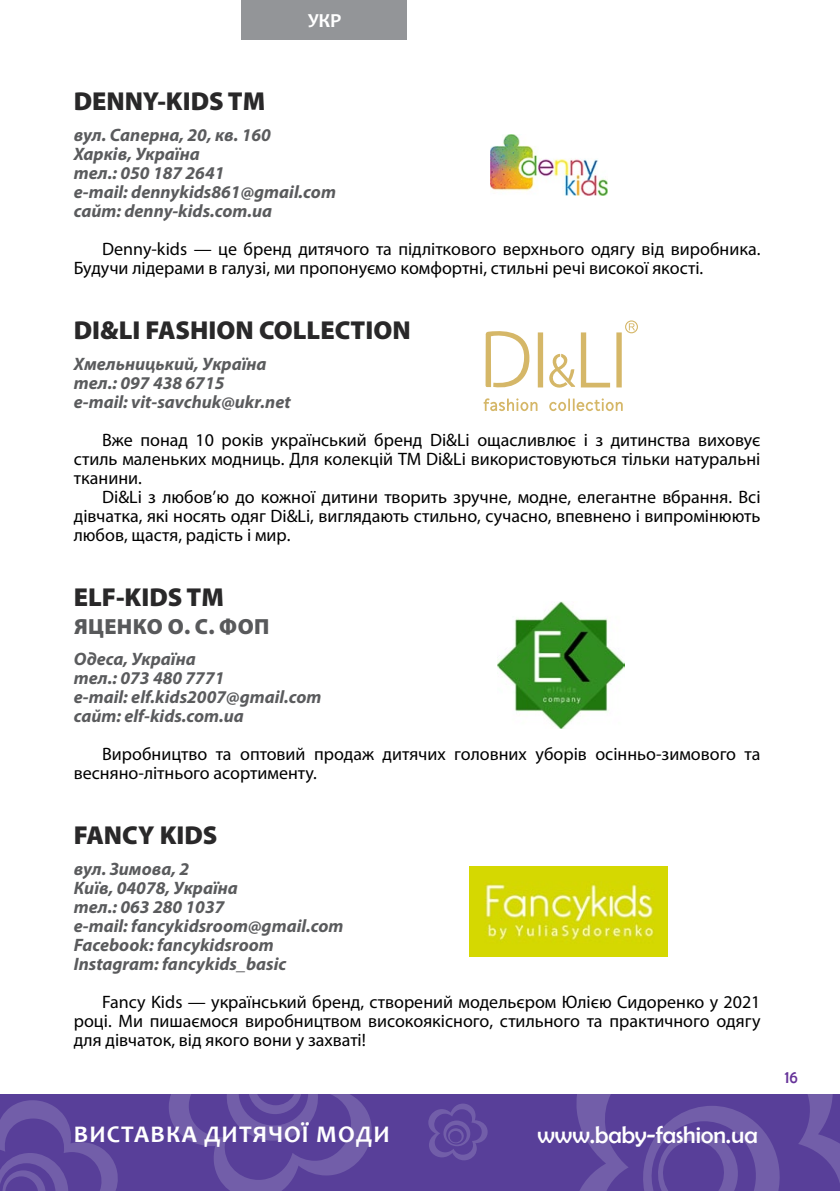
<style>
.page{position:relative;width:840px;height:1191px;background:#fff}
.page>*{position:absolute;margin:0;border:0;box-sizing:border-box;transform-origin:0 0}
.t1{font:900 26px "Myriad Pro";color:#292829}
.t2{font:700 24px "Candara";letter-spacing:.05em;color:#fff}
.t3{font:24px "Berlin Sans FB";color:#fff}
.t4{font:900 22px "Myriad Pro";letter-spacing:.02em;color:#58595b}
.t5{font:700 20px "Candara";color:#fff}
.t6{font:18px/19px "Myriad Pro";color:#000;text-align:justify}
.t7{font:italic 700 18px/19px "Myriad Pro";color:#5a5b5d}
.t8{font:18px "Berlin Sans FB";color:#639;scale:.9 1}
</style>
<div class="page">
<div style="left:241px;top:0;width:165px;height:40px;background:#939598"></div>
<div style="left:0;top:1094px;width:839px;height:97px;background:#583f99"></div>
<svg style="left:0;top:1100px;width:118px;height:91px"></svg>
<svg style="left:428px;top:1103px;width:59px;height:57px"></svg>
<svg style="left:798px;top:1094px;width:41px;height:86px"></svg>
<svg style="left:576px;top:1094px;width:52px;height:97px"></svg>
<svg style="left:643px;top:1106px;width:137px;height:85px"></svg>
<svg style="left:169px;top:1094px;width:203px;height:97px"></svg>
<img style="left:490px;top:135px;width:117px;height:61px">
<svg style="left:483px;top:320px;width:154px;height:91px"></svg>
<img style="left:497px;top:601px;width:127px;height:127px">
<img style="left:469px;top:866px;width:197px;height:90px">
<p class="t5" style="left:307px;top:8px;width:35px">УКР</p>
<h1 class="t1" style="left:74px;top:87px;width:193px">DENNY-KIDS TM</h1>
<p class="t7" style="left:74px;top:124px;width:263px">вул. Саперна, 20, кв. 160<br>Харків, Україна<br>тел.: 050 187 2641<br>e-mail: dennykids861@gmail.com сайт: denny-kids.com.ua</p>
<p class="t6" style="left:74px;top:239px;width:688px;text-indent:28px">Denny-kids — це бренд дитячого та підліткового верхнього одягу від виробника.<br>Будучи лідерами в галузі, ми пропонуємо комфортні, стильні речі високої якості.</p>
<h1 class="t1" style="left:74px;top:316px;width:338px">DI&amp;LI FASHION COLLECTION</h1>
<p class="t7" style="left:74px;top:353px;width:218px">Хмельницький, Україна тел.: 097 438 6715<br>e-mail: vit-savchuk@ukr.net</p>
<p class="t6" style="left:74px;top:430px;width:687px;text-indent:28px">Вже понад 10 років український бренд Di&amp;Li ощасливлює і з дитинства виховує стиль маленьких модниць. Для колекцій ТМ Di&amp;Li використовуються тільки натуральні тканини.</p>
<p class="t6" style="left:74px;top:487px;width:688px;text-indent:28px">Di&amp;Li з любов’ю до кожної дитини творить зручне, модне, елегантне вбрання. Всі дівчатка, які носять одяг Di&amp;Li, виглядають стильно, сучасно, впевнено і випромінюють любов, щастя, радість і мир.</p>
<h1 class="t1" style="left:74px;top:583px;width:151px">ELF-KIDS TM</h1>
<p class="t4" style="left:74px;top:614px;width:197px">ЯЦЕНКО О. С. ФОП</p>
<p class="t7" style="left:74px;top:648px;width:249px">Одеса, Україна<br>тел.: 073 480 7771<br>e-mail: elf.kids2007@gmail.com сайт: elf-kids.com.ua</p>
<p class="t6" style="left:74px;top:743px;width:687px;text-indent:28px">Виробництво та оптовий продаж дитячих головних уборів осінньо-зимового та весняно-літнього асортименту.</p>
<h1 class="t1" style="left:74px;top:820px;width:145px">FANCY KIDS</h1>
<p class="t7" style="left:74px;top:858px;width:271px">вул. Зимова, 2<br>Київ, 04078, Україна<br>тел.: 063 280 1037<br>e-mail: fancykidsroom@gmail.com<br>Facebook: fancykidsroom<br>Instagram: fancykids_basic</p>
<p class="t6" style="left:74px;top:992px;width:688px;text-indent:28px">Fancy Kids — український бренд, створений модельєром Юлією Сидоренко у 2021 році. Ми пишаємося виробництвом високоякісного, стильного та практичного одягу для дівчаток, від якого вони у захваті!</p>
<h2 class="t2" style="left:74px;top:1119px;width:317px">ВИСТАВКА ДИТЯЧОЇ МОДИ</h2>
<h2 class="t3" style="left:537px;top:1121px;width:222px">www.baby-fashion.ua</h2>
<p class="t8" style="left:784px;top:1067px;width:16px">16</p>
</div>
